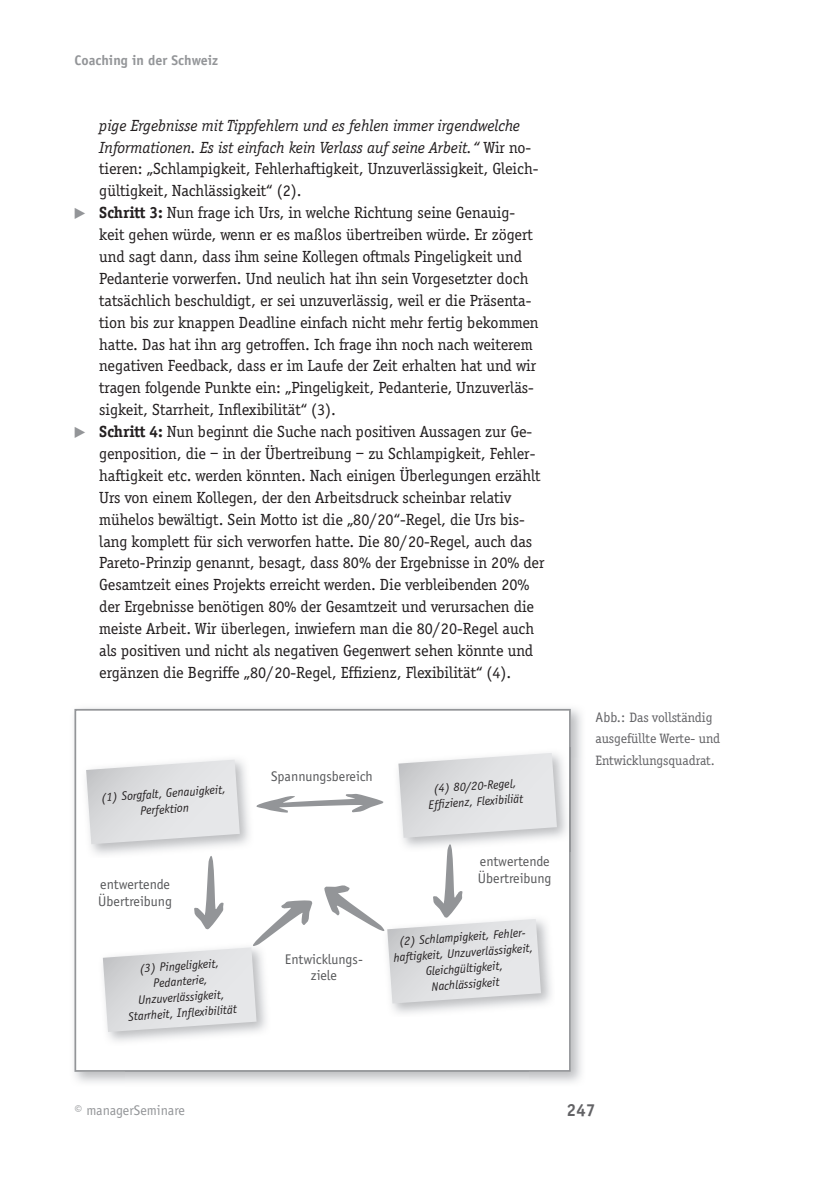
<style>
.page{position:relative;width:819px;height:1181px;background:#fff}
.page>*{position:absolute;margin:0;border:0;box-sizing:border-box;transform-origin:0 0}
.t1{font:700 17.5px "Officina Sans";color:#636366}
.t2{font:16.62px/21.9px "Officina Serif";color:#231f20}
.t3{font:14px/16.8px "Officina Sans";color:#57585a}
.t4{font:14px/21.9px "Officina Serif";color:#636366}
.t5{font:700 14px "Officina Sans";color:#939598}
.t6{font:14px "Officina Sans";color:#939598}
.t7{font:italic 12.25px/15.8px "Officina Sans";color:#231f20;text-align:center}
.s1{font-style:italic}
.s2{font-weight:700}
.s3{font-family:"Officina Sans"}
</style>
<div class="page">
<img style="left:75px;top:708px;width:507px;height:49px">
<img style="left:528px;top:757px;width:54px;height:326px">
<svg style="left:74px;top:709px;width:496px;height:363px"></svg>
<img style="left:81px;top:754px;width:5px;height:103px">
<img style="left:393px;top:747px;width:177px;height:104px">
<img style="left:97px;top:1032px;width:173px;height:13px">
<svg style="left:86px;top:753px;width:471px;height:279px"></svg>
<p class="t5" style="left:74px;top:52px;width:145px">Coaching in der Schweiz</p>
<p class="t2" style="left:99px;top:114px;width:446px"><span class="s1">pige Ergebnisse mit Tippfehlern und es fehlen immer irgendwelche Informationen. Es ist einfach kein Verlass auf seine Arbeit.“</span> Wir no&shy;tieren: „Schlampigkeit, Fehlerhaftigkeit, Unzuverlässigkeit, Gleich&shy;gültigkeit, Nachlässigkeit“ (2).<br><span class="s2">Schritt 3:</span> Nun frage ich Urs, in welche Richtung seine Genauig-<br>keit gehen würde, wenn er es maßlos übertreiben würde. Er zögert und sagt dann, dass ihm seine Kollegen oftmals Pingeligkeit und Pedanterie vorwerfen. Und neulich hat ihn sein Vorgesetzter doch tatsächlich beschuldigt, er sei unzuverlässig, weil er die Präsenta&shy;tion bis zur knappen Deadline einfach nicht mehr fertig bekommen hatte. Das hat ihn arg getroffen. Ich frage ihn noch nach weiterem negativen Feedback, dass er im Laufe der Zeit erhalten hat und wir tragen folgende Punkte ein: „Pingeligkeit, Pedanterie, Unzuverläs&shy;sigkeit, Starrheit, Inflexibilität“ (3).<br><span class="s2">Schritt 4:</span> Nun beginnt die Suche nach positiven Aussagen zur Ge&shy;genposition, die – in der Übertreibung – zu Schlampigkeit, Fehler&shy;haftigkeit etc. werden könnten. Nach einigen Überlegungen erzählt Urs von einem Kollegen, der den Arbeitsdruck scheinbar relativ mühelos bewältigt. Sein Motto ist die „80/20“-Regel, die Urs bis&shy;lang komplett für sich verworfen hatte. Die 80/20-Regel, auch das Pareto-Prinzip genannt, besagt, dass 80% der Ergebnisse in 20% der Gesamtzeit eines Projekts erreicht werden. Die verbleibenden 20% der Ergebnisse benötigen 80% der Gesamtzeit und verursachen die meiste Arbeit. Wir überlegen, inwiefern man die 80/20-Regel auch als positiven und nicht als negativen Gegenwert sehen könnte und ergänzen die Begriffe „80/20-Regel, Effizienz, Flexibilität“ (4).</p>
<p class="t7" style="left:101px;top:790px;width:126px;rotate:-4deg">(1) Sorgfalt, Genauigkeit,<br>Perfektion</p>
<p class="t3" style="left:98px;top:876px;width:75px">entwertende<br>Übertreibung</p>
<p class="t7" style="left:124px;top:961px;width:111px;rotate:-4deg">(3) Pingeligkeit,<br>Pedanterie,<br>Unzuverlässigkeit,<br>Starrheit, Infl exibilität</p>
<p class="t3" style="left:271px;top:767px;width:103px">Spannungsbereich</p>
<p class="t3" style="left:285px;top:950px;width:80px;text-align:center">Entwicklungs&shy;ziele</p>
<p class="t7" style="left:427px;top:781px;width:96px;rotate:-4deg">(4) 80/20-Regel,<br>Effi zienz, Flexibiliät</p>
<p class="t3" style="left:478px;top:853px;width:75px">entwertende<br>Übertreibung</p>
<p class="t7" style="left:392px;top:934px;width:142px;rotate:-4deg">(2) Schlam pigkeit, Fehler&shy;haftigkeit, Unzuverlässigkeit,<br>Gleichgültigkeit,<br>Nachlässigkeit</p>
<p class="t4" style="left:595px;top:706px;width:126px"><span class="s3">Abb.:</span> Das vollständig ausgefüllte Werte- und<br>Entwicklungsquadrat.</p>
<p class="t6" style="left:74px;top:1102px;width:112px">© managerSeminare</p>
<p class="t1" style="left:566px;top:1098px;width:31px">247</p>
</div>
